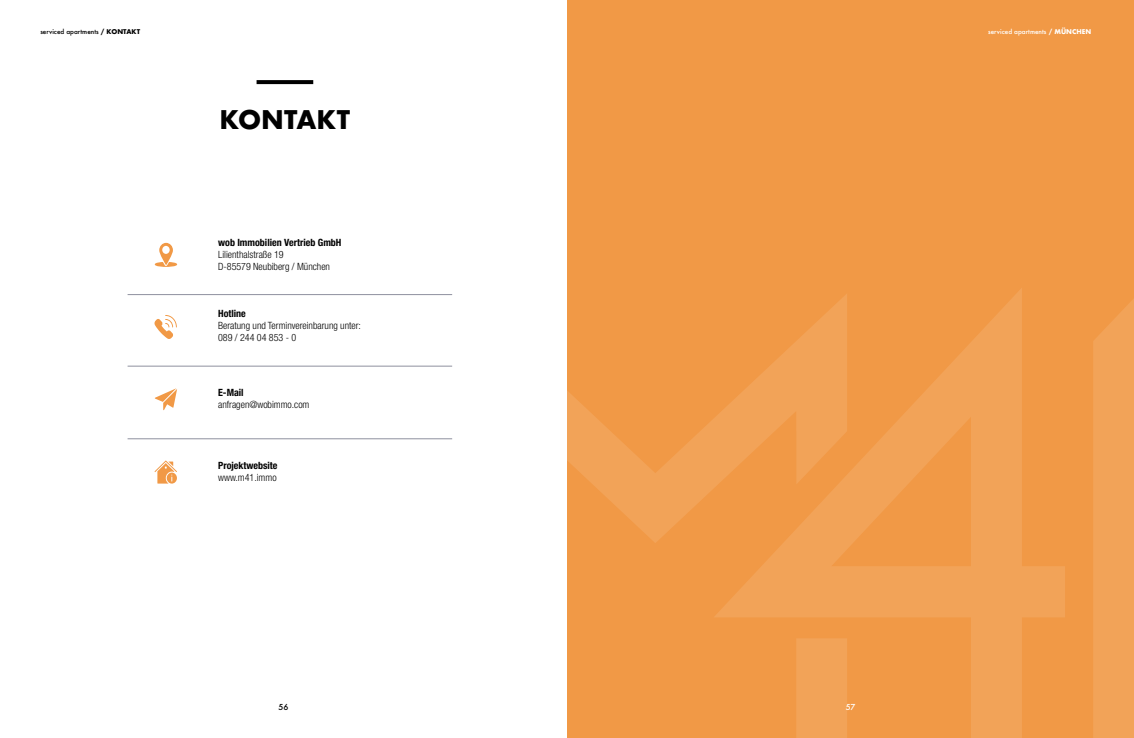
<style>
.page{position:relative;width:1134px;height:738px;background:#fff}
.page>*{position:absolute;margin:0;border:0;box-sizing:border-box;transform-origin:0 0}
.t1{font:700 25px "Futura";color:#000}
.t2{font:300 condensed 10px/12px "Helvetica Neue LT Std";color:#000}
.t3{font:700 condensed 10px "Helvetica Neue LT Std";color:#000}
.t4{font:500 8px "Futura";color:#000}
.t5{font:500 8px "Futura";color:#fff}
.t6{font:500 6.4px "Futura";color:#000}
.t7{font:500 6.4px "Futura";color:#fff}
.s1{font-weight:700}
</style>
<div class="page">
<svg style="left:155px;top:388px;width:22px;height:22px"></svg>
<svg style="left:154px;top:315px;width:23px;height:24px"></svg>
<svg style="left:155px;top:243px;width:22px;height:24px"></svg>
<svg style="left:155px;top:460px;width:22px;height:23px"></svg>
<hr style="left:128px;top:294px;width:324px;height:1px;background:#1c213e">
<hr style="left:128px;top:365px;width:324px;height:1px;background:#1c213e">
<hr style="left:128px;top:438px;width:324px;height:1px;background:#1c213e">
<svg style="left:257px;top:80px;width:56px;height:4px"></svg>
<div style="left:567px;top:0;width:567px;height:737px;background:#f19946"></div>
<div style="left:1093px;top:299px;width:41px;height:438px;background:#f2a358"></div>
<svg style="left:847px;top:288px;width:218px;height:449px"></svg>
<svg style="left:567px;top:294px;width:280px;height:443px"></svg>
<p class="t6" style="left:40px;top:27px;width:101px">serviced apartments <span class="s1">/ KONTAKT</span></p>
<p class="t7" style="left:988px;top:27px;width:105px">serviced apartments <span class="s1">/ MÜNCHEN</span></p>
<h1 class="t1" style="left:219px;top:101px;width:132px">KONTAKT</h1>
<p class="t3" style="left:218px;top:236px;width:125px">wob Immobilien Vertrieb GmbH</p>
<p class="t2" style="left:218px;top:248px;width:113px">Lilienthalstraße 19<br>D-85579 Neubiberg / München</p>
<p class="t3" style="left:218px;top:307px;width:29px">Hotline</p>
<p class="t2" style="left:218px;top:319px;width:144px">Beratung und Terminvereinbarung unter:<br>089 / 244 04 853 - 0</p>
<p class="t3" style="left:218px;top:386px;width:27px">E-Mail</p>
<p class="t2" style="left:218px;top:398px;width:93px">anfragen@wobimmo.com</p>
<p class="t3" style="left:218px;top:459px;width:61px">Projektwebsite</p>
<p class="t2" style="left:218px;top:471px;width:60px">www.m41.immo</p>
<p class="t4" style="left:279px;top:700px;width:11px">56</p>
<p class="t5" style="left:846px;top:700px;width:11px">57</p>
</div>
